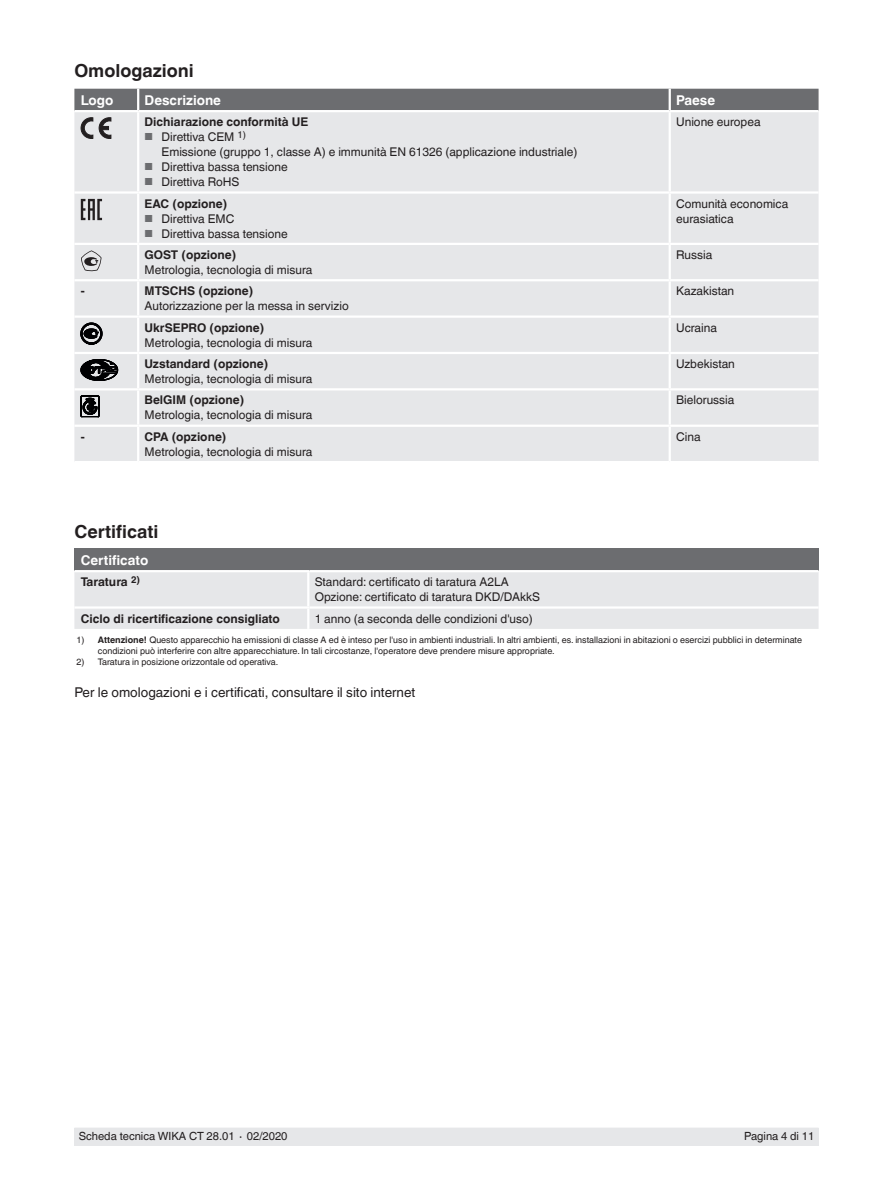
<style>
.page{position:relative;width:893px;height:1188px;background:#fff}
.page>*{position:absolute;margin:0;border:0;box-sizing:border-box;transform-origin:0 0}
.t1{font:700 18px "Helvetica World";color:#231f20}
.t2{font:13.5px "Helvetica World";color:#231f20}
.t3{font:700 13.5px "Helvetica World";color:#fff}
.t4{font:12px/15px "Helvetica World";color:#231f20}
.t5{font:700 12px "Helvetica World";color:#231f20}
.t6{font:11.25px "Helvetica World";color:#231f20}
.t7{font:9px/10.5px "Helvetica World";color:#231f20}
.s1{font-size:10.2px;color:#6c6d70}
.s2{font-weight:700}
</style>
<div class="page">
<div style="left:74px;top:1128px;width:745px;height:17px;background:#e6e7e9"></div>
<div style="left:74px;top:89px;width:745px;height:21px;background:#6c6d70"></div>
<div style="left:74px;top:112px;width:745px;height:349px;background:#e6e7e9"></div>
<hr style="left:138px;top:191px;width:532px;height:3px;background:#fff">
<hr style="left:138px;top:243px;width:532px;height:2px;background:#fff">
<hr style="left:137px;top:390px;width:2px;height:35px;background:#fff">
<hr style="left:669px;top:390px;width:2px;height:35px;background:#fff">
<hr style="left:138px;top:315px;width:532px;height:3px;background:#fff">
<hr style="left:137px;top:318px;width:2px;height:34px;background:#fff">
<hr style="left:670px;top:315px;width:149px;height:3px;background:#fff">
<hr style="left:669px;top:318px;width:2px;height:34px;background:#fff">
<hr style="left:138px;top:352px;width:532px;height:2px;background:#fff">
<hr style="left:670px;top:352px;width:149px;height:2px;background:#fff">
<hr style="left:138px;top:425px;width:532px;height:2px;background:#fff">
<hr style="left:670px;top:425px;width:149px;height:2px;background:#fff">
<hr style="left:74px;top:315px;width:64px;height:3px;background:#fff">
<hr style="left:74px;top:352px;width:64px;height:2px;background:#fff">
<hr style="left:74px;top:425px;width:64px;height:2px;background:#fff">
<hr style="left:74px;top:388px;width:64px;height:2px;background:#fff">
<hr style="left:138px;top:388px;width:532px;height:2px;background:#fff">
<hr style="left:670px;top:388px;width:149px;height:2px;background:#fff">
<hr style="left:74px;top:279px;width:64px;height:2px;background:#fff">
<hr style="left:138px;top:279px;width:532px;height:2px;background:#fff">
<hr style="left:137px;top:281px;width:2px;height:34px;background:#fff">
<hr style="left:670px;top:279px;width:149px;height:2px;background:#fff">
<hr style="left:669px;top:281px;width:2px;height:34px;background:#fff">
<hr style="left:137px;top:354px;width:2px;height:34px;background:#fff">
<hr style="left:669px;top:354px;width:2px;height:34px;background:#fff">
<hr style="left:137px;top:427px;width:2px;height:34px;background:#fff">
<hr style="left:669px;top:427px;width:2px;height:34px;background:#fff">
<hr style="left:74px;top:191px;width:64px;height:3px;background:#fff">
<hr style="left:670px;top:191px;width:149px;height:3px;background:#fff">
<hr style="left:670px;top:243px;width:149px;height:2px;background:#fff">
<hr style="left:74px;top:243px;width:64px;height:2px;background:#fff">
<hr style="left:669px;top:112px;width:2px;height:79px;background:#fff">
<hr style="left:137px;top:112px;width:2px;height:79px;background:#fff">
<hr style="left:137px;top:89px;width:2px;height:21px;background:#fff">
<hr style="left:669px;top:89px;width:2px;height:21px;background:#fff">
<hr style="left:669px;top:194px;width:2px;height:49px;background:#fff">
<hr style="left:669px;top:245px;width:2px;height:34px;background:#fff">
<hr style="left:137px;top:194px;width:2px;height:49px;background:#fff">
<hr style="left:137px;top:245px;width:2px;height:34px;background:#fff">
<svg style="left:81px;top:118px;width:12px;height:21px"></svg>
<svg style="left:99px;top:118px;width:12px;height:21px"></svg>
<svg style="left:81px;top:199px;width:21px;height:21px"></svg>
<svg style="left:81px;top:250px;width:20px;height:22px"></svg>
<svg style="left:81px;top:323px;width:21px;height:21px"></svg>
<svg style="left:81px;top:359px;width:37px;height:22px"></svg>
<svg style="left:81px;top:396px;width:18px;height:21px"></svg>
<div style="left:74px;top:549px;width:745px;height:22px;background:#6c6d70"></div>
<div style="left:74px;top:572px;width:745px;height:57px;background:#e6e7e9"></div>
<hr style="left:307px;top:572px;width:2px;height:34px;background:#fff">
<hr style="left:307px;top:609px;width:2px;height:20px;background:#fff">
<hr style="left:74px;top:570px;width:235px;height:2px;background:#fff">
<hr style="left:74px;top:606px;width:235px;height:3px;background:#fff">
<hr style="left:309px;top:570px;width:510px;height:2px;background:#fff">
<hr style="left:309px;top:606px;width:510px;height:3px;background:#fff">
<h1 class="t1" style="left:74px;top:60px;width:121px">Omologazioni</h1>
<p class="t3" style="left:81px;top:92px;width:34px">Logo</p>
<p class="t3" style="left:145px;top:92px;width:78px">Descrizione</p>
<p class="t3" style="left:676px;top:92px;width:41px">Paese</p>
<p class="t5" style="left:145px;top:115px;width:165px">Dichiarazione conformità UE</p>
<p class="t4" style="left:162px;top:129px;width:417px;text-indent:-17px"><span class="s1">■</span> Direttiva CEM <sup>1)<br></sup>Emissione (gruppo 1, classe A) e immunità EN 61326 (applicazione industriale)</p>
<p class="t4" style="left:145px;top:159px;width:145px"><span class="s1">■</span> Direttiva bassa tensione</p>
<p class="t4" style="left:145px;top:174px;width:97px"><span class="s1">■</span> Direttiva RoHS</p>
<p class="t4" style="left:676px;top:114px;width:86px">Unione europea</p>
<p class="t5" style="left:145px;top:196px;width:84px">EAC (opzione)</p>
<p class="t4" style="left:145px;top:211px;width:91px"><span class="s1">■</span> Direttiva EMC</p>
<p class="t4" style="left:145px;top:226px;width:145px"><span class="s1">■</span> Direttiva bassa tensione</p>
<p class="t4" style="left:676px;top:196px;width:114px">Comunità economica eurasiatica</p>
<p class="t5" style="left:145px;top:248px;width:93px">GOST (opzione)</p>
<p class="t4" style="left:145px;top:262px;width:169px">Metrologia, tecnologia di misura</p>
<p class="t4" style="left:676px;top:247px;width:38px">Russia</p>
<p class="t5" style="left:81px;top:284px;width:5px">-</p>
<p class="t5" style="left:145px;top:284px;width:110px">MTSCHS (opzione)</p>
<p class="t4" style="left:145px;top:299px;width:206px">Autorizzazione per la messa in servizio</p>
<p class="t4" style="left:676px;top:284px;width:60px">Kazakistan</p>
<p class="t5" style="left:145px;top:320px;width:121px">UkrSEPRO (opzione)</p>
<p class="t4" style="left:145px;top:335px;width:169px">Metrologia, tecnologia di misura</p>
<p class="t4" style="left:676px;top:320px;width:42px">Ucraina</p>
<p class="t5" style="left:145px;top:357px;width:125px">Uzstandard (opzione)</p>
<p class="t4" style="left:145px;top:371px;width:169px">Metrologia, tecnologia di misura</p>
<p class="t4" style="left:676px;top:356px;width:60px">Uzbekistan</p>
<p class="t5" style="left:145px;top:393px;width:101px">BelGIM (opzione)</p>
<p class="t4" style="left:145px;top:408px;width:169px">Metrologia, tecnologia di misura</p>
<p class="t4" style="left:676px;top:393px;width:60px">Bielorussia</p>
<p class="t5" style="left:81px;top:430px;width:5px">-</p>
<p class="t5" style="left:145px;top:430px;width:83px">CPA (opzione)</p>
<p class="t4" style="left:145px;top:444px;width:169px">Metrologia, tecnologia di misura</p>
<p class="t4" style="left:676px;top:429px;width:26px">Cina</p>
<h1 class="t1" style="left:74px;top:521px;width:86px">Certificati</h1>
<p class="t3" style="left:81px;top:552px;width:69px">Certificato</p>
<p class="t5" style="left:81px;top:575px;width:61px">Taratura <sup>2)</sup></p>
<p class="t4" style="left:315px;top:575px;width:227px">Standard: certificato di taratura A2LA<br>Opzione: certificato di taratura DKD/DAkkS</p>
<p class="t5" style="left:81px;top:611px;width:201px">Ciclo di ricertificazione consigliato</p>
<p class="t4" style="left:315px;top:611px;width:220px">1 anno (a seconda delle condizioni d'uso)</p>
<p class="t7" style="left:98px;top:635px;width:706px;text-indent:-21px">1) <span class="s2">Attenzione!</span> Questo apparecchio ha emissioni di classe A ed è inteso per l'uso in ambienti industriali. In altri ambienti, es. installazioni in abitazioni o esercizi pubblici in determinate condizioni può interferire con altre apparecchiature. In tali circostanze, l'operatore deve prendere misure appropriate.</p>
<p class="t7" style="left:77px;top:656px;width:203px">2) Taratura in posizione orizzontale od operativa.</p>
<p class="t2" style="left:74px;top:684px;width:342px">Per le omologazioni e i certificati, consultare il sito internet</p>
<p class="t6" style="left:79px;top:1130px;width:210px">Scheda tecnica WIKA CT 28.01 ∙ 02/2020</p>
<p class="t6" style="left:744px;top:1130px;width:72px">Pagina 4 di 11</p>
</div>
